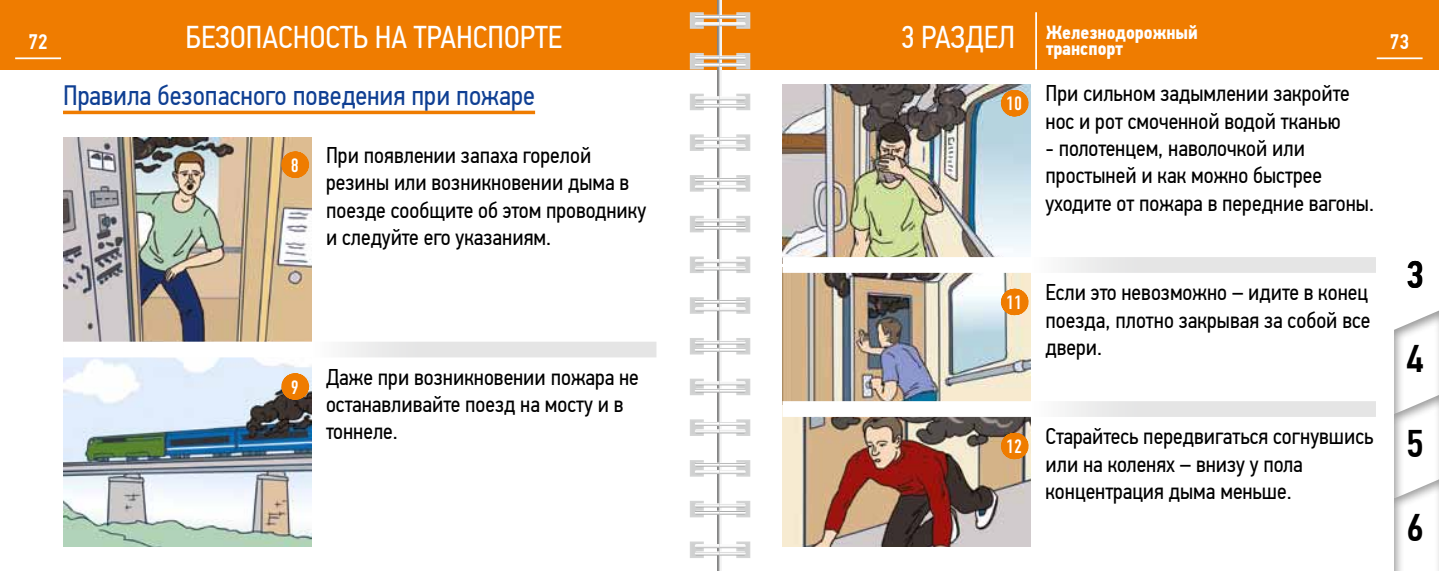
<style>
.page{position:relative;width:1439px;height:571px;background:#fff}
.page>*{position:absolute;margin:0;border:0;box-sizing:border-box;transform-origin:0 0}
.t1{font:500 38.5px/84.4px "PF Din Text Cond Pro";color:#000;text-align:justify}
.t2{font:31.5px "PF Din Text Cond Pro";color:#fff}
.t3{font:28px "PF Din Text Cond Pro";color:#0f3f93}
.t4{font:22.75px/27.3px "PF Din Text Cond Pro";color:#000}
.t5{font:500 21px "PF Din Text Cond Pro";color:#fff}
.t6{font:700 19.25px/15.8px "PF Din Text Cond Pro";color:#fff}
.s1{font-weight:400;font-size:31.5px}
</style>
<div class="page">
<img style="left:63px;top:137px;width:248px;height:204px">
<img style="left:63px;top:357px;width:248px;height:189px">
<img style="left:782px;top:84px;width:248px;height:173px">
<img style="left:782px;top:273px;width:248px;height:128px">
<img style="left:782px;top:417px;width:248px;height:129px">
<div style="left:0;top:0;width:719px;height:69px;background:#ef7c00"></div>
<div style="left:719px;top:0;width:720px;height:69px;background:#ef7c00"></div>
<hr style="left:63px;top:111px;width:472px;height:3px;background:#ef7c00">
<svg style="left:294px;top:151px;width:2px;height:27px"></svg>
<div style="left:63px;top:341px;width:593px;height:16px;background:linear-gradient(to right,#fff,#dedede)"></div>
<svg style="left:294px;top:373px;width:2px;height:26px"></svg>
<svg style="left:1014px;top:90px;width:1px;height:26px"></svg>
<div style="left:782px;top:257px;width:594px;height:16px;background:linear-gradient(to right,#fff,#dfdfdf)"></div>
<svg style="left:1014px;top:289px;width:1px;height:26px"></svg>
<div style="left:782px;top:401px;width:594px;height:16px;background:linear-gradient(to right,#fff,#dfdfdf)"></div>
<svg style="left:1014px;top:432px;width:1px;height:27px"></svg>
<svg style="left:1394px;top:310px;width:45px;height:166px"></svg>
<div style="left:1391px;top:476px;width:48px;height:94px;background:#000;opacity:.41"></div>
<hr style="left:15px;top:57px;width:46px;height:2px;background:#fff">
<hr style="left:1035px;top:12px;width:2px;height:57px;background:#fff">
<hr style="left:1376px;top:57px;width:46px;height:2px;background:#fff">
<hr style="left:718px;top:0;width:1px;height:570px;background:#959595">
<div style="left:690px;top:12px;width:14px;height:17px;background:#cfd0d0;border:2px solid #d3d4d4"></div>
<div style="left:690px;top:53px;width:14px;height:16px;background:#cfd0d0"></div>
<div style="left:690px;top:94px;width:14px;height:16px;background:#cfd0d0"></div>
<div style="left:690px;top:134px;width:14px;height:17px;background:#cfd0d0;border:2px solid #d3d4d4"></div>
<div style="left:690px;top:175px;width:14px;height:16px;background:#cfd0d0"></div>
<div style="left:690px;top:216px;width:14px;height:16px;background:#cfd0d0"></div>
<div style="left:690px;top:256px;width:14px;height:17px;background:#cfd0d0;border:2px solid #d3d4d4"></div>
<div style="left:690px;top:297px;width:14px;height:17px;background:#cfd0d0;border:2px solid #d3d4d4"></div>
<div style="left:690px;top:338px;width:14px;height:16px;background:#cfd0d0"></div>
<div style="left:690px;top:378px;width:14px;height:17px;background:#cfd0d0;border:2px solid #d3d4d4"></div>
<div style="left:690px;top:419px;width:14px;height:17px;background:#cfd0d0;border:2px solid #d3d4d4"></div>
<div style="left:690px;top:460px;width:14px;height:16px;background:#cfd0d0"></div>
<div style="left:690px;top:500px;width:14px;height:17px;background:#cfd0d0;border:2px solid #d3d4d4"></div>
<div style="left:690px;top:541px;width:14px;height:17px;background:#cfd0d0;border:2px solid #d3d4d4"></div>
<svg style="left:719px;top:0;width:3px;height:570px"></svg>
<svg style="left:736px;top:12px;width:14px;height:17px"></svg>
<svg style="left:695px;top:15px;width:50px;height:11px"></svg>
<svg style="left:736px;top:53px;width:14px;height:16px"></svg>
<svg style="left:695px;top:55px;width:50px;height:12px"></svg>
<svg style="left:736px;top:94px;width:14px;height:16px"></svg>
<svg style="left:695px;top:96px;width:50px;height:12px"></svg>
<svg style="left:736px;top:134px;width:14px;height:17px"></svg>
<svg style="left:695px;top:137px;width:50px;height:11px"></svg>
<svg style="left:736px;top:175px;width:14px;height:16px"></svg>
<svg style="left:695px;top:177px;width:50px;height:12px"></svg>
<div style="left:736px;top:216px;width:14px;height:16px;background:#cfd0d0"></div>
<svg style="left:695px;top:218px;width:50px;height:12px"></svg>
<div style="left:736px;top:256px;width:14px;height:17px;background:#cfd0d0;border:2px solid #d3d4d4"></div>
<svg style="left:695px;top:259px;width:50px;height:11px"></svg>
<svg style="left:736px;top:297px;width:14px;height:17px"></svg>
<svg style="left:695px;top:299px;width:50px;height:12px"></svg>
<svg style="left:736px;top:338px;width:14px;height:16px"></svg>
<svg style="left:695px;top:340px;width:50px;height:12px"></svg>
<div style="left:736px;top:378px;width:14px;height:17px;background:#cfd0d0;border:2px solid #d3d4d4"></div>
<svg style="left:695px;top:381px;width:50px;height:11px"></svg>
<svg style="left:736px;top:419px;width:14px;height:17px"></svg>
<svg style="left:695px;top:422px;width:50px;height:11px"></svg>
<svg style="left:736px;top:460px;width:14px;height:16px"></svg>
<svg style="left:695px;top:462px;width:50px;height:12px"></svg>
<div style="left:736px;top:500px;width:14px;height:17px;background:#cfd0d0;border:2px solid #d3d4d4"></div>
<svg style="left:695px;top:503px;width:50px;height:11px"></svg>
<div style="left:736px;top:541px;width:14px;height:17px;background:#cfd0d0;border:2px solid #d3d4d4"></div>
<svg style="left:695px;top:544px;width:50px;height:11px"></svg>
<p class="t5" style="left:28px;top:29px;width:21px">72</p>
<h2 class="t2" style="left:186px;top:19px;width:378px">Безопасность на транспорте</h2>
<p class="t6" style="left:1046px;top:25px;width:153px;text-indent:-145px"><span class="s1">3 раздел</span> Железнодорожный транспорт</p>
<p class="t5" style="left:1389px;top:29px;width:21px">73</p>
<p class="t3" style="left:63px;top:79px;width:473px">Правила безопасного поведения при пожаре</p>
<p class="t4" style="left:326px;top:141px;width:322px;text-indent:-35px"><sub>8</sub> При появлении запаха горелой резины или возникновении дыма в поезде сообщите об этом проводнику и следуйте его указаниям.</p>
<p class="t4" style="left:326px;top:363px;width:314px;text-indent:-35px"><sub>9</sub> Даже при возникновении пожара не останавливайте поезд на мосту и в тоннеле.</p>
<p class="t4" style="left:1045px;top:80px;width:306px;text-indent:-39px"><sub>10</sub> При сильном задымлении закройте нос и рот смоченной водой тканью</p>
<p class="t4" style="left:1045px;top:135px;width:330px">- полотенцем, наволочкой или простыней и как можно быстрее уходите от пожара в передние вагоны.</p>
<p class="t4" style="left:1045px;top:279px;width:326px;text-align:justify;text-indent:-39px"><sub>11</sub> Если это невозможно – идите в конец поезда, плотно закрывая за собой все двери.</p>
<p class="t4" style="left:1045px;top:422px;width:329px;text-indent:-39px"><sub>12</sub> Старайтесь передвигаться согнувшись или на коленях – внизу у пола концентрация дыма меньше.</p>
<h1 class="t1" style="left:1406px;top:232px;width:19px">3</h1>
<h1 class="t1" style="left:1406px;top:317px;width:19px">4<br>5<br>6</h1>
</div>
